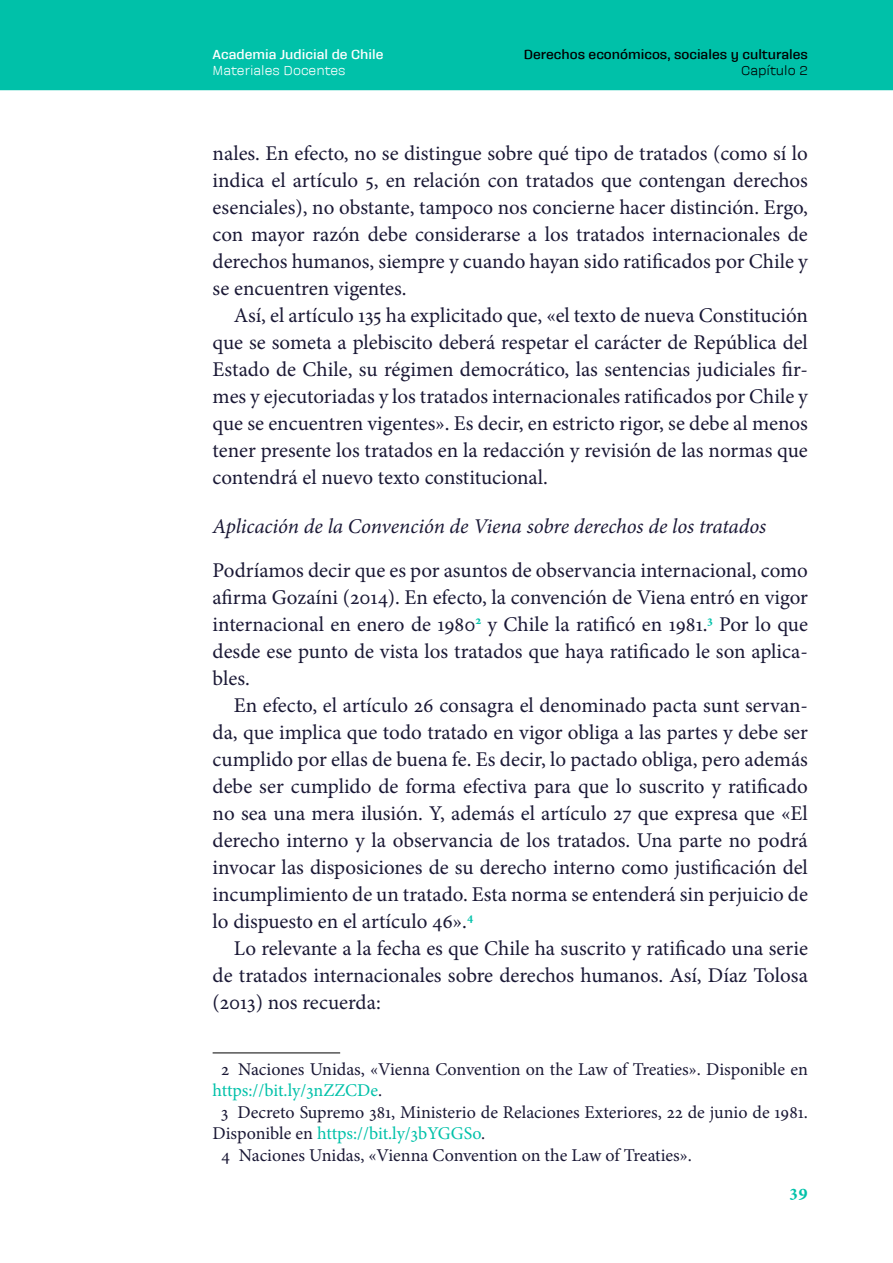
<style>
.page{position:relative;width:893px;height:1263px;background:#fff}
.page>*{position:absolute;margin:0;border:0;box-sizing:border-box;transform-origin:0 0}
.t1{font:21px/27px "Minion Pro";color:#1a1835;text-align:justify}
.t2{font:italic 21px "Minion Pro";letter-spacing:-.005em;color:#1a1835}
.t3{font:18px "Minion Pro";color:#1a1835}
.t4{font:18px "Minion Pro";color:#00c1a9}
.t5{font:700 18px "Minion Pro";color:#00c1a9}
.t6{font:700 13.5px "Galeana Standard";color:#000}
.t7{font:700 13.5px "Galeana Standard";color:#fff}
.t8{font:13.5px "Galeana Standard";color:#fff}
.t9{font:13.5px "Galeana Standard";color:#000}
.s1{color:#1a1835}
</style>
<div class="page">
<div style="left:0;top:0;width:893px;height:89px;background:#00c1a9"></div>
<hr style="left:0;top:89px;width:893px;height:1px;background:#00c1a9">
<hr style="left:213px;top:1053px;width:127px;height:1px;background:#000">
<p class="t7" style="left:213px;top:47px;width:172px">Academia Judicial de Chile</p>
<p class="t8" style="left:213px;top:63px;width:134px">Materiales Docentes</p>
<p class="t6" style="left:524px;top:47px;width:285px">Derechos económicos, sociales y culturales</p>
<p class="t9" style="left:741px;top:63px;width:68px">Capítulo 2</p>
<p class="t1" style="left:213px;top:140px;width:597px">nales. En efecto, no se distingue sobre qué tipo de tratados (como sí lo indica el artículo 5, en relación con tratados que contengan derechos esenciales), no obstante, tampoco nos concierne hacer distinción. Ergo, con mayor razón debe considerarse a los tratados internacionales de derechos humanos, siempre y cuando hayan sido ratificados por Chile y se encuentren vigentes.</p>
<p class="t1" style="left:213px;top:302px;width:597px;text-indent:21px">Así, el artículo 135 ha explicitado que, «el texto de nueva Constitución que se someta a plebiscito deberá respetar el carácter de República del Estado de Chile, su régimen democrático, las sentencias judiciales fir&shy;mes y ejecutoriadas y los tratados internacionales ratificados por Chile y que se encuentren vigentes». Es decir, en estricto rigor, se debe al menos tener presente los tratados en la redacción y revisión de las normas que contendrá el nuevo texto constitucional.</p>
<p class="t2" style="left:213px;top:512px;width:555px">Aplicación de la Convención de Viena sobre derechos de los tratados</p>
<p class="t1" style="left:213px;top:557px;width:597px">Podríamos decir que es por asuntos de observancia internacional, como afirma Gozaíni (2014). En efecto, la convención de Viena entró en vigor internacional en enero de 1980<sup>2</sup> y Chile la ratificó en 1981.<sup>3</sup> Por lo que desde ese punto de vista los tratados que haya ratificado le son aplica&shy;bles.</p>
<p class="t1" style="left:213px;top:692px;width:597px;text-indent:21px">En efecto, el artículo 26 consagra el denominado pacta sunt servan&shy;da, que implica que todo tratado en vigor obliga a las partes y debe ser cumplido por ellas de buena fe. Es decir, lo pactado obliga, pero además debe ser cumplido de forma efectiva para que lo suscrito y ratificado no sea una mera ilusión. Y, además el artículo 27 que expresa que «El derecho interno y la observancia de los tratados. Una parte no podrá invocar las disposiciones de su derecho interno como justificación del incumplimiento de un tratado. Esta norma se entenderá sin perjuicio de lo dispuesto en el artículo 46».<sup>4</sup></p>
<p class="t1" style="left:213px;top:935px;width:597px;text-align:left;text-indent:21px">Lo relevante a la fecha es que Chile ha suscrito y ratificado una serie de tratados internacionales sobre derechos humanos. Así, Díaz Tolosa (2013) nos recuerda:</p>
<p class="t3" style="left:221px;top:1057px;width:588px">2 Naciones Unidas, «Vienna Convention on the Law of Treaties». Disponible en</p>
<p class="t4" style="left:213px;top:1078px;width:171px">https://bit.ly/3nZZCDe<span class="s1">.</span></p>
<p class="t3" style="left:221px;top:1100px;width:588px">3 Decreto Supremo 381, Ministerio de Relaciones Exteriores, 22 de junio de 1981.</p>
<p class="t4" style="left:213px;top:1121px;width:274px"><span class="s1">Disponible en</span> https://bit.ly/3bYGGSo<span class="s1">.</span></p>
<p class="t3" style="left:221px;top:1143px;width:472px">4 Naciones Unidas, «Vienna Convention on the Law of Treaties».</p>
<p class="t5" style="left:789px;top:1178px;width:20px">39</p>
</div>
